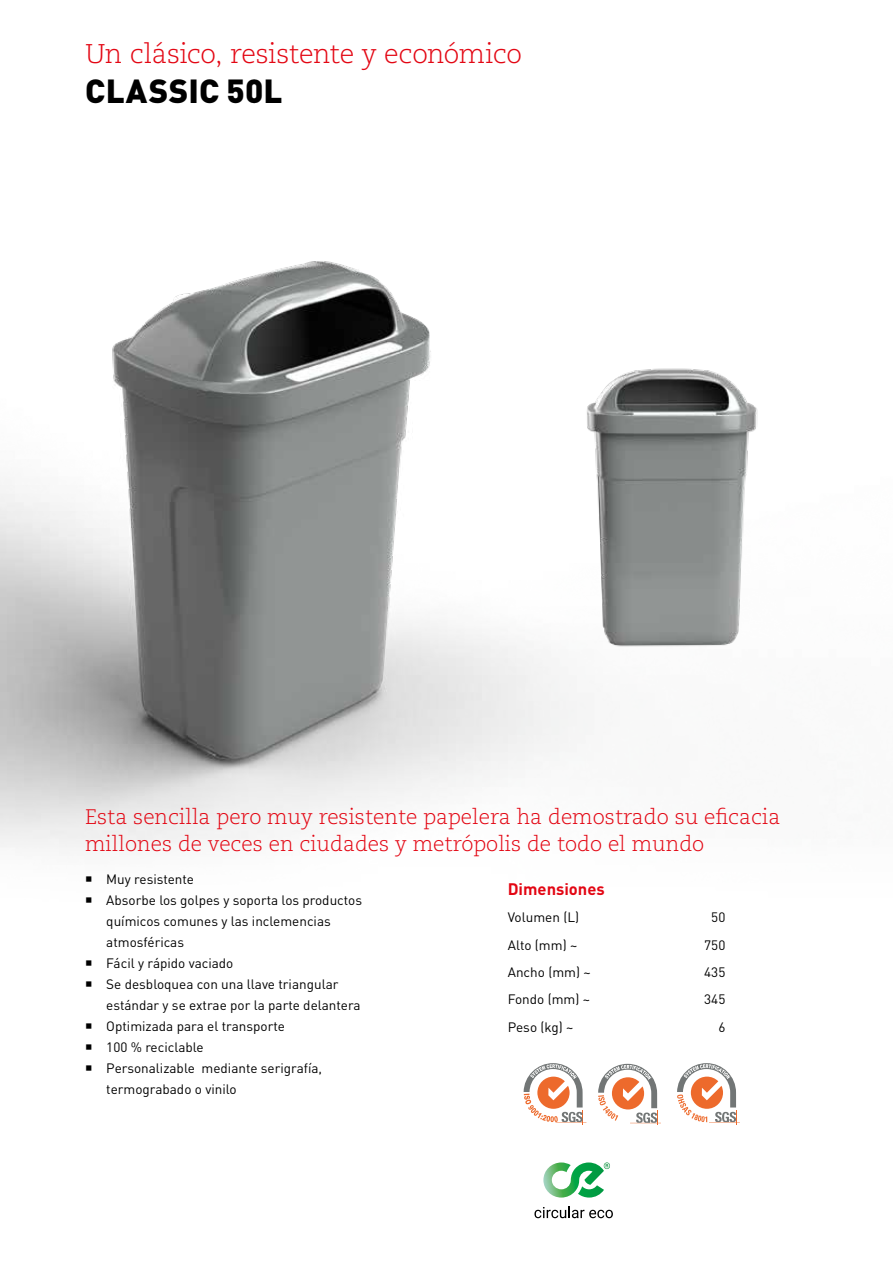
<style>
.page{position:relative;width:893px;height:1263px;background:#fff}
.page>*{position:absolute;margin:0;border:0;box-sizing:border-box;transform-origin:0 0}
.t1{font:900 33px "DIN Pro";letter-spacing:.01em;color:#000}
.t2{font:300 27px "Caecilia LT Std";letter-spacing:-.01em;color:#e30613}
.t3{font:300 21px/27px "Caecilia LT Std";color:#e30613}
.t4{font:700 16.5px "DIN Pro";color:#e30613}
.t5{font:13.5px/21px "DIN Pro";color:#000}
</style>
<div class="page">
<img style="left:0;top:261px;width:588px;height:588px">
<svg style="left:524px;top:1063px;width:62px;height:61px"></svg>
<svg style="left:677px;top:1063px;width:63px;height:61px"></svg>
<svg style="left:598px;top:1064px;width:63px;height:61px"></svg>
<img style="left:575px;top:323px;width:183px;height:333px">
<svg style="left:543px;top:1162px;width:67px;height:35px"></svg>
<svg style="left:534px;top:1206px;width:79px;height:12px"></svg>
<h2 class="t2" style="left:85px;top:39px;width:438px">Un clásico, resistente y económico</h2>
<h1 class="t1" style="left:85px;top:69px;width:199px">CLASSIC 50L</h1>
<h3 class="t3" style="left:85px;top:804px;width:697px">Esta sencilla pero muy resistente papelera ha demostrado su eficacia millones de veces en ciudades y metrópolis de todo el mundo</h3>
<p class="t5" style="left:106px;top:868px;width:257px">Muy resistente<br>Absorbe los golpes y soporta los productos químicos comunes y las inclemencias atmosféricas<br>Fácil y rápido vaciado<br>Se desbloquea con una llave triangular estándar y se extrae por la parte delantera<br>Optimizada para el transporte<br>100 % reciclable<br>Personalizable mediante serigrafía, termograbado o vinilo</p>
<p class="t4" style="left:508px;top:878px;width:98px">Dimensiones</p>
<p class="t5" style="left:508px;top:906px;width:73px">Volumen (L)</p>
<p class="t5" style="left:711px;top:906px;width:16px">50</p>
<p class="t5" style="left:508px;top:934px;width:71px">Alto (mm) ~</p>
<p class="t5" style="left:704px;top:934px;width:23px">750</p>
<p class="t5" style="left:508px;top:961px;width:84px">Ancho (mm) ~</p>
<p class="t5" style="left:704px;top:961px;width:23px">435</p>
<p class="t5" style="left:508px;top:988px;width:84px">Fondo (mm) ~</p>
<p class="t5" style="left:704px;top:988px;width:23px">345</p>
<p class="t5" style="left:508px;top:1016px;width:67px">Peso (kg) ~</p>
<p class="t5" style="left:718px;top:1016px;width:9px">6</p>
</div>
